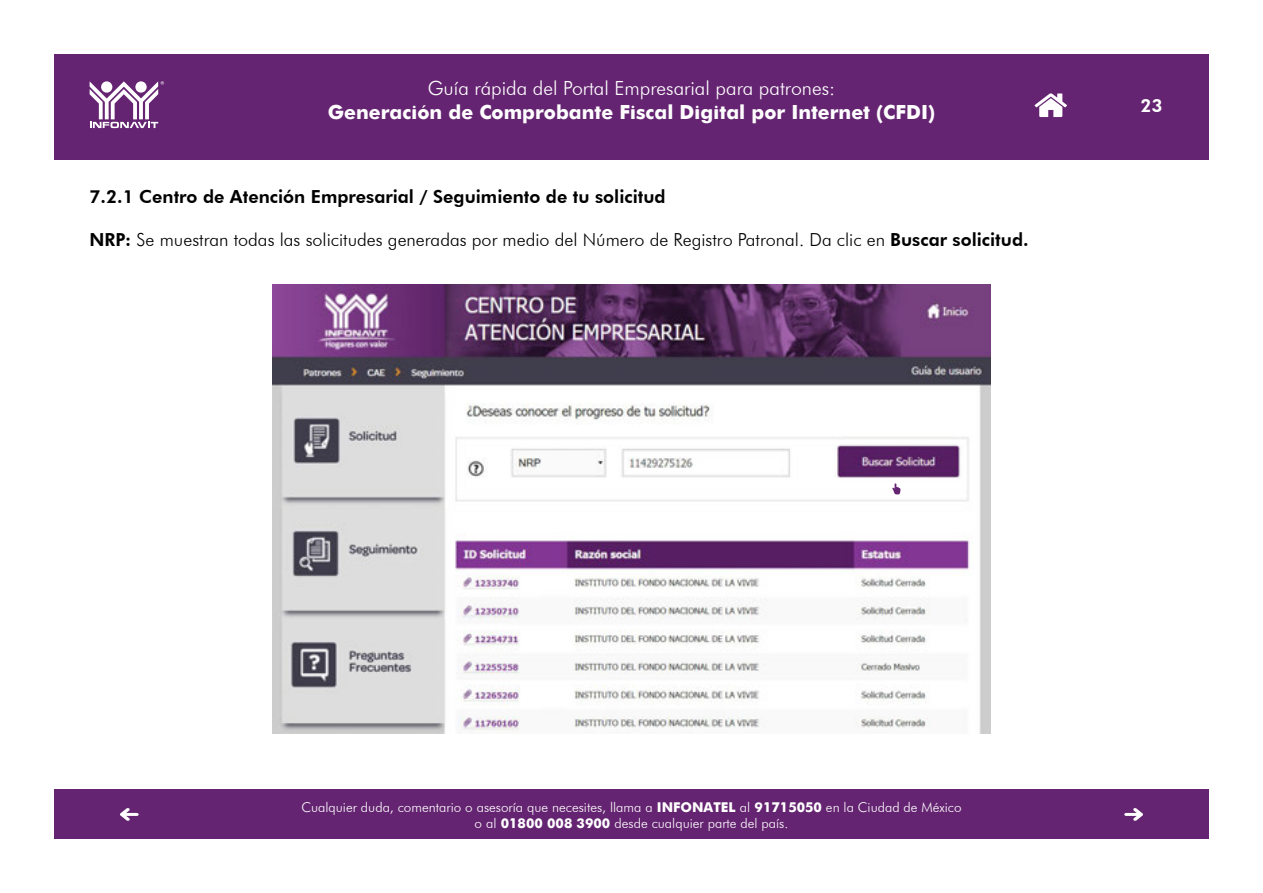
<style>
.page{position:relative;width:1263px;height:893px;background:#fff}
.page>*{position:absolute;margin:0;border:0;box-sizing:border-box;transform-origin:0 0}
.t1{font:700 19.5px "Futura";color:#fff}
.t2{font:300 19.5px "Futura BT";color:#fff}
.t3{font:300 18px "Futura BT";color:#000}
.t4{font:800 18px "Futura BT";color:#000}
.t5{font:800 18px "Futura BT";color:#fff}
.t6{font:300 13.5px/16.2px "Futura BT";color:#fff;text-align:center}
.s1{font-weight:800}
.s2{font-family:"Futura";font-weight:700}
</style>
<div class="page">
<div style="left:54px;top:54px;width:1155px;height:105px;background:#652471"></div>
<div style="left:54px;top:790px;width:1155px;height:49px;background:#652471"></div>
<svg style="left:90px;top:81px;width:74px;height:47px"></svg>
<img style="left:272px;top:285px;width:719px;height:448px">
<svg style="left:891px;top:483px;width:9px;height:11px"></svg>
<svg style="left:120px;top:808px;width:19px;height:13px"></svg>
<svg style="left:1124px;top:808px;width:19px;height:13px"></svg>
<svg style="left:1035px;top:93px;width:32px;height:24px"></svg>
<h1 class="t2" style="left:428px;top:77px;width:409px">Guía rápida del Portal Empresarial para patrones:</h1>
<h1 class="t1" style="left:328px;top:98px;width:609px">Generación de Comprobante Fiscal Digital por Internet (CFDI)</h1>
<h2 class="t5" style="left:1140px;top:95px;width:24px">23</h2>
<h2 class="t4" style="left:90px;top:186px;width:578px">7.2.1 Centro de Atención Empresarial / Seguimiento de tu solicitud</h2>
<h2 class="t3" style="left:90px;top:229px;width:940px"><span class="s1">NRP:</span> Se muestran todas las solicitudes generadas por medio del Número de Registro Patronal. Da clic en <span class="s1">Buscar solicitud.</span></h2>
<p class="t6" style="left:301px;top:798px;width:662px">Cualquier duda, comentario o asesoría que necesites, llama a <span class="s2">INFONATEL</span> al <span class="s2">91715050</span> en la Ciudad de México o al <span class="s2">01800 008 3900</span> desde cualquier parte del país.</p>
</div>
